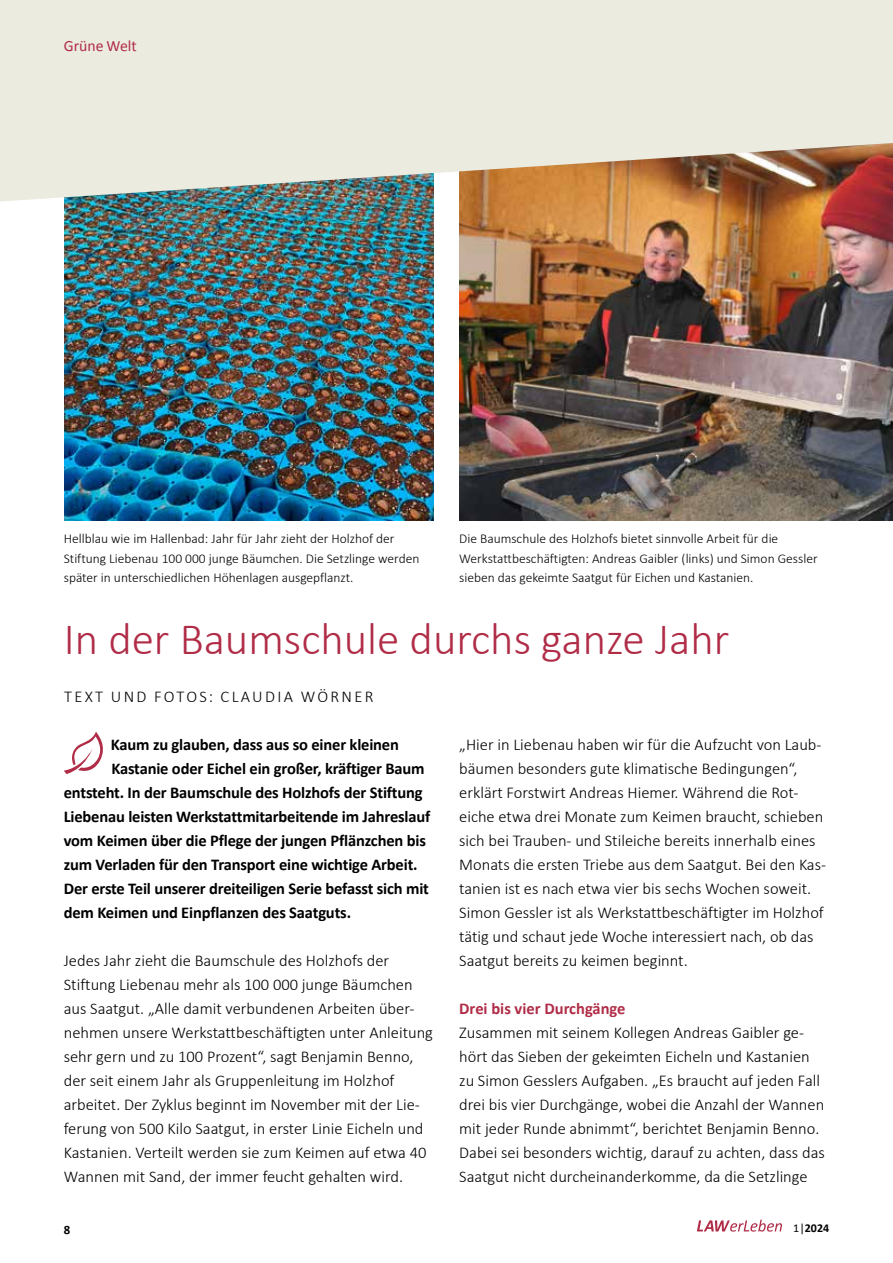
<style>
.page{position:relative;width:893px;height:1263px;background:#fff}
.page>*{position:absolute;margin:0;border:0;box-sizing:border-box;transform-origin:0 0}
.t1{font:300 45px "Calibri";color:#b02c47}
.t2{font:300 16.5px/24px "Calibri";color:#000}
.t3{font:700 16.5px "Calibri";letter-spacing:-.01em;color:#000}
.t4{font:300 16.5px "Calibri";letter-spacing:.14em;color:#000}
.t5{font:700 16.5px "Calibri";color:#b02c47}
.t6{font:15.75px "Calibri";color:#b02c47}
.t7{font:300 13.5px/19.5px "Calibri";color:#000}
.t8{font:700 12.75px "Calibri";color:#000}
.t9{font:700 12px "Calibri";color:#000}
.s1{font-weight:400}
</style>
<div class="page">
<img style="left:0;top:0;width:893px;height:1232px">
<p class="t6" style="left:64px;top:36px;width:75px">Grüne Welt</p>
<p class="t7" style="left:64px;top:528px;width:357px">Hellblau wie im Hallenbad: Jahr für Jahr zieht der Holzhof der<br>Stiftung Liebenau 100 000 junge Bäumchen. Die Setzlinge werden später in unterschiedlichen Höhenlagen ausgepflanzt.</p>
<p class="t7" style="left:459px;top:528px;width:360px">Die Baumschule des Holzhofs bietet sinnvolle Arbeit für die<br>Werkstattbeschäftigten: Andreas Gaibler (links) und Simon Gessler sieben das gekeimte Saatgut für Eichen und Kastanien.</p>
<h1 class="t1" style="left:64px;top:611px;width:667px">In der Baumschule durchs ganze Jahr</h1>
<p class="t4" style="left:64px;top:686px;width:311px">TEXT UND FOTOS: CLAUDIA WÖRNER</p>
<p class="t2" style="left:459px;top:732px;width:368px">„Hier in Liebenau haben wir für die Aufzucht von Laub&shy;bäumen besonders gute klimatische Bedingungen“, erklärt Forstwirt Andreas Hiemer. Während die Rot&shy;eiche etwa drei Monate zum Keimen braucht, schieben sich bei Trauben- und Stileiche bereits innerhalb eines Monats die ersten Triebe aus dem Saatgut. Bei den Kas&shy;tanien ist es nach etwa vier bis sechs Wochen soweit.<br>Simon Gessler ist als Werkstattbeschäftigter im Holzhof tätig und schaut jede Woche interessiert nach, ob das Saatgut bereits zu keimen beginnt.</p>
<p class="t5" style="left:459px;top:998px;width:168px">Drei bis vier Durchgänge</p>
<p class="t2" style="left:459px;top:1020px;width:367px">Zusammen mit seinem Kollegen Andreas Gaibler ge&shy;hört das Sieben der gekeimten Eicheln und Kastanien zu Simon Gesslers Aufgaben. „Es braucht auf jeden Fall drei bis vier Durchgänge, wobei die Anzahl der Wannen mit jeder Runde abnimmt“, berichtet Benjamin Benno.<br>Dabei sei besonders wichtig, darauf zu achten, dass das Saatgut nicht durcheinanderkomme, da die Setzlinge</p>
<p class="t3" style="left:111px;top:734px;width:290px">Kaum zu glauben, dass aus so einer kleinen</p>
<p class="t3" style="left:111px;top:758px;width:315px">Kastanie oder Eichel ein großer, kräftiger Baum</p>
<p class="t3" style="left:64px;top:782px;width:360px">entsteht. In der Baumschule des Holzhofs der Stiftung</p>
<p class="t3" style="left:64px;top:806px;width:368px">Liebenau leisten Werkstattmitarbeitende im Jahreslauf</p>
<p class="t3" style="left:64px;top:830px;width:364px">vom Keimen über die Pflege der jungen Pflänzchen bis</p>
<p class="t3" style="left:64px;top:854px;width:355px">zum Verladen für den Transport eine wichtige Arbeit.</p>
<p class="t3" style="left:64px;top:878px;width:367px">Der erste Teil unserer dreiteiligen Serie befasst sich mit</p>
<p class="t3" style="left:64px;top:902px;width:289px">dem Keimen und Einpflanzen des Saatguts.</p>
<p class="t2" style="left:64px;top:948px;width:371px">Jedes Jahr zieht die Baumschule des Holzhofs der Stiftung Liebenau mehr als 100 000 junge Bäumchen aus Saatgut. „Alle damit verbundenen Arbeiten über&shy;nehmen unsere Werkstattbeschäftigten unter Anleitung sehr gern und zu 100 Prozent“, sagt Benjamin Benno, der seit einem Jahr als Gruppenleitung im Holzhof arbeitet. Der Zyklus beginnt im November mit der Lie&shy;ferung von 500 Kilo Saatgut, in erster Linie Eicheln und Kastanien. Verteilt werden sie zum Keimen auf etwa 40<br>Wannen mit Sand, der immer feucht gehalten wird.</p>
<p class="t8" style="left:64px;top:1222px;width:8px">8</p>
<p class="t9" style="left:793px;top:1220px;width:37px"><span class="s1">1|</span>2024</p>
</div>
